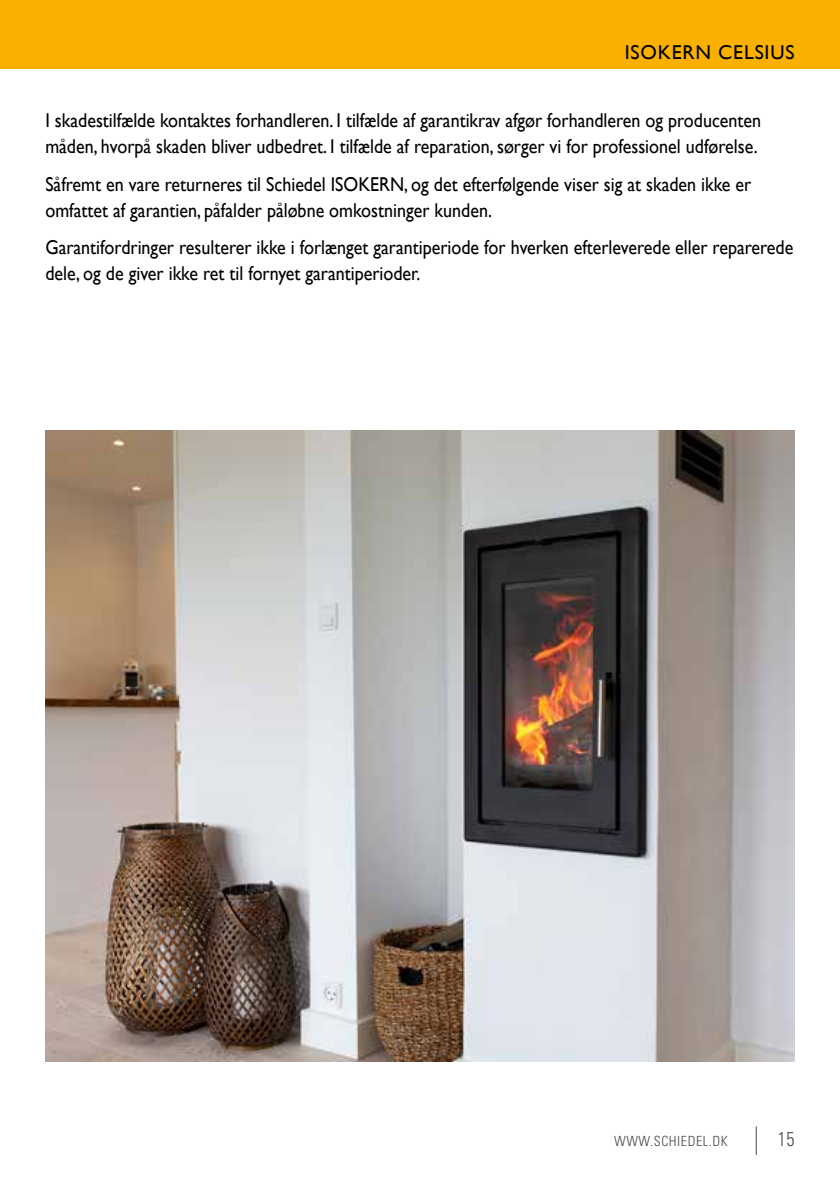
<style>
.page{position:relative;width:840px;height:1191px;background:#fff}
.page>*{position:absolute;margin:0;border:0;box-sizing:border-box;transform-origin:0 0}
.t1{font:20px/26px "Gill Sans";color:#000;scale:.9 1}
.t2{font:20px "Gill Sans";letter-spacing:.04em;color:#000}
.t3{font:300 condensed 20px "Univers LT Std";color:#4a4a49;scale:.9 1}
.t4{font:300 condensed 14px "Univers LT Std";letter-spacing:.04em;color:#4a4a49}
</style>
<div class="page">
<svg style="left:755px;top:1126px;width:1px;height:28px"></svg>
<div style="left:0;top:0;width:839px;height:68px;background:#f9b000"></div>
<img style="left:45px;top:431px;width:749px;height:630px">
<p class="t2" style="left:624px;top:44px;width:171px">ISOKERN CELSIUS</p>
<p class="t1" style="left:45px;top:109px;width:796px">I skadestilfælde kontaktes forhandleren. I tilfælde af garantikrav afgør forhandleren og producenten måden, hvorpå skaden bliver udbedret. I tilfælde af reparation, sørger vi for professionel udførelse.</p>
<p class="t1" style="left:45px;top:172px;width:785px">Såfremt en vare returneres til Schiedel ISOKERN, og det efterfølgende viser sig at skaden ikke er omfattet af garantien, påfalder påløbne omkostninger kunden.</p>
<p class="t1" style="left:45px;top:236px;width:832px">Garantifordringer resulterer ikke i forlænget garantiperiode for hverken efterleverede eller reparerede dele, og de giver ikke ret til fornyet garantiperioder.</p>
<p class="t4" style="left:613px;top:1132px;width:115px">WWW.SCHIEDEL.DK</p>
<p class="t3" style="left:777px;top:1127px;width:20px">15</p>
</div>
